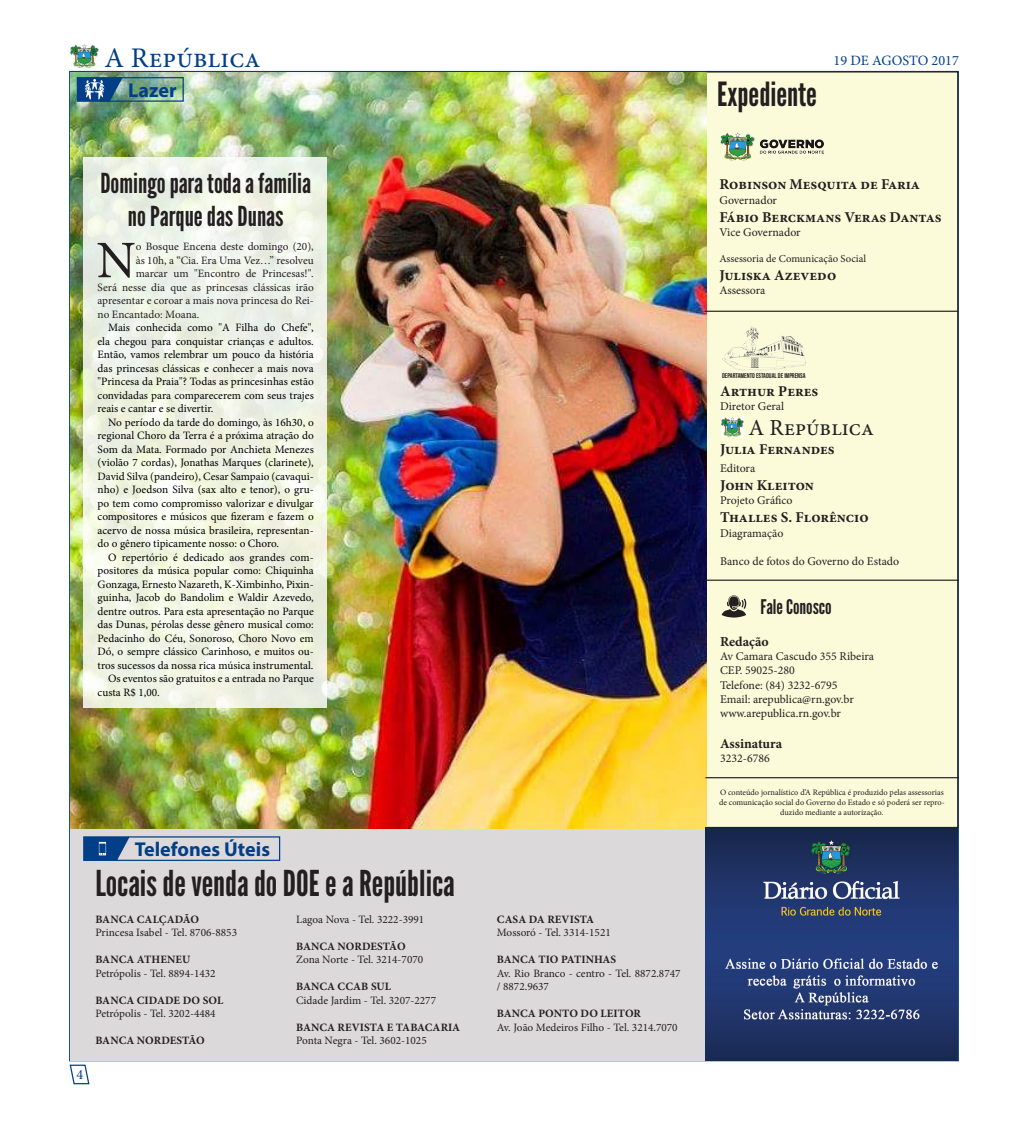
<style>
.page{position:relative;width:1028px;height:1134px;background:#fff}
.page>*{position:absolute;margin:0;border:0;box-sizing:border-box;transform-origin:0 0}
.Parágrafo_com_Capitu{font:52.75px "Minion Pro";color:#231f20}
.Titulo{font:35.62px "League Gothic";color:#231f20}
.t1{font:33.25px "League Gothic";color:#231f20}
.t2{font:28.5px "Minion Pro";color:#033f88}
.Titulo-2{font:27.5px/33px "League Gothic";color:#231f20;text-align:center}
.t3{font:22.88px "Minion Pro";color:#231f20}
.Chapéu{font:700 20.12px "Myriad Pro";color:#033f88}
.t4{font:20.12px "League Gothic";color:#231f20}
.t5{font:700 15px "Minion Pro";color:#231f20}
.t6{font:14.25px "Minion Pro";color:#033f88}
.t7{font:700 13.75px "Minion Pro";letter-spacing:-.005em;color:#231f20}
.t8{font:11.88px "Minion Pro";color:#231f20}
.Parágrafo_básico_2{font:11.25px/13.5px "Minion Pro";color:#000;text-align:justify}
.Parágrafo_Básico_1{font:11.25px/13.5px "Minion Pro";color:#231f20}
.Parágrafo_com_Capitu-2{font:11.25px "Minion Pro";color:#231f20}
.Intertítulos{font:700 11.25px "Minion Pro";letter-spacing:.01em;color:#231f20}
.Parágrafo_Básico_1-2{font:700 11.25px "Minion Pro";letter-spacing:.01em;color:#231f20}
.t9{font:10.62px "Minion Pro";color:#231f20}
.t10{font:8.25px/10px "Minion Pro";color:#231f20;text-align:center}
.t11{font:6.88px "Bebas Neue";color:#231f20}
</style>
<div class="page">
<svg style="left:69px;top:1064px;width:21px;height:21px"></svg>
<img style="left:71px;top:44px;width:27px;height:23px">
<div style="left:70px;top:828px;width:635px;height:233px;background:#dcd9da"></div>
<div style="left:706px;top:72px;width:251px;height:755px;background:#fbfad9"></div>
<img style="left:70px;top:72px;width:636px;height:756px">
<svg style="left:83px;top:836px;width:198px;height:25px"></svg>
<hr style="left:704px;top:311px;width:254px;height:1px;background:#231f20">
<hr style="left:705px;top:580px;width:253px;height:1px;background:#231f20">
<hr style="left:705px;top:777px;width:253px;height:1px;background:#231f20">
<svg style="left:721px;top:595px;width:25px;height:23px"></svg>
<img style="left:721px;top:418px;width:22px;height:18px">
<img style="left:705px;top:827px;width:252px;height:233px">
<img style="left:720px;top:132px;width:104px;height:29px">
<img style="left:722px;top:326px;width:83px;height:44px">
<svg style="left:84px;top:157px;width:243px;height:550px;background:#eef3e5"></svg>
<svg style="left:76px;top:76px;width:108px;height:26px;background:#5f8d94"></svg>
<h3 class="t2" style="left:105px;top:39px;width:157px">A República</h3>
<p class="Chapéu" style="left:128px;top:77px;width:50px">Lazer</p>
<p class="Titulo-2" style="left:100px;top:167px;width:212px">Domingo para toda a família no Parque das Dunas</p>
<p class="Parágrafo_com_Capitu" style="left:96px;top:225px;width:41px">N</p>
<p class="Parágrafo_com_Capitu-2" style="left:136px;top:239px;width:179px">o Bosque Encena deste domingo (20),</p>
<p class="Parágrafo_com_Capitu-2" style="left:136px;top:253px;width:179px">às 10h, a “Cia. Era Uma Vez…” resolveu</p>
<p class="Parágrafo_com_Capitu-2" style="left:136px;top:266px;width:179px">marcar um "Encontro de Princesas!".</p>
<p class="Parágrafo_com_Capitu-2" style="left:98px;top:280px;width:218px">Será nesse dia que as princesas clássicas irão</p>
<p class="Parágrafo_com_Capitu-2" style="left:98px;top:293px;width:218px">apresentar e coroar a mais nova princesa do Rei-</p>
<p class="Parágrafo_com_Capitu-2" style="left:98px;top:307px;width:103px">no Encantado: Moana.</p>
<p class="Parágrafo_básico_2" style="left:98px;top:321px;width:218px;text-indent:11px">Mais conhecida como "A Filha do Chefe", ela chegou para conquistar crianças e adultos.<br>Então, vamos relembrar um pouco da história das princesas clássicas e conhecer a mais nova "Princesa da Praia"? Todas as princesinhas estão convidadas para comparecerem com seus trajes reais e cantar e se divertir.</p>
<p class="Parágrafo_básico_2" style="left:98px;top:415px;width:218px;text-indent:11px">No período da tarde do domingo, às 16h30, o regional Choro da Terra é a próxima atração do Som da Mata. Formado por Anchieta Menezes (violão 7 cordas), Jonathas Marques (clarinete), David Silva (pandeiro), Cesar Sampaio (cavaqui&shy;nho) e Joedson Silva (sax alto e tenor), o gru&shy;po tem como compromisso valorizar e divulgar compositores e músicos que fizeram e fazem o acervo de nossa música brasileira, representan&shy;do o gênero tipicamente nosso: o Choro.</p>
<p class="Parágrafo_básico_2" style="left:98px;top:550px;width:218px;text-indent:11px">O repertório é dedicado aos grandes com&shy;positores da música popular como: Chiquinha Gonzaga, Ernesto Nazareth, K-Ximbinho, Pixin&shy;guinha, Jacob do Bandolim e Waldir Azevedo, dentre outros. Para esta apresentação no Parque das Dunas, pérolas desse gênero musical como:<br>Pedacinho do Céu, Sonoroso, Choro Novo em Dó, o sempre clássico Carinhoso, e muitos ou&shy;tros sucessos da nossa rica música instrumental.</p>
<p class="Parágrafo_básico_2" style="left:98px;top:672px;width:218px;text-indent:11px">Os eventos são gratuitos e a entrada no Parque custa R$ 1,00.</p>
<p class="t6" style="left:76px;top:1064px;width:8px">4</p>
<p class="Chapéu" style="left:135px;top:836px;width:137px">Telefones Úteis</p>
<p class="Titulo" style="left:95px;top:862px;width:361px">Locais de venda do DOE e a República</p>
<p class="Intertítulos" style="left:95px;top:911px;width:105px">BANCA CALÇADÃO</p>
<p class="Parágrafo_Básico_1" style="left:95px;top:926px;width:143px">Princesa Isabel - Tel. 8706-8853</p>
<p class="Intertítulos" style="left:95px;top:951px;width:96px">BANCA ATHENEU</p>
<p class="Parágrafo_Básico_1" style="left:95px;top:966px;width:122px">Petrópolis - Tel. 8894-1432</p>
<p class="Intertítulos" style="left:95px;top:992px;width:129px">BANCA CIDADE DO SOL</p>
<p class="Parágrafo_Básico_1" style="left:95px;top:1007px;width:122px">Petrópolis - Tel. 3202-4484</p>
<p class="Intertítulos" style="left:95px;top:1032px;width:111px">BANCA NORDESTÃO</p>
<p class="Parágrafo_Básico_1" style="left:296px;top:912px;width:130px">Lagoa Nova - Tel. 3222-3991</p>
<p class="Intertítulos" style="left:296px;top:938px;width:111px">BANCA NORDESTÃO</p>
<p class="Parágrafo_Básico_1" style="left:296px;top:953px;width:129px">Zona Norte - Tel. 3214-7070</p>
<p class="Parágrafo_Básico_1-2" style="left:296px;top:978px;width:96px">BANCA CCAB SUL</p>
<p class="Parágrafo_Básico_1" style="left:296px;top:993px;width:141px">Cidade Jardim - Tel. 3207-2277</p>
<p class="Intertítulos" style="left:296px;top:1019px;width:165px">BANCA REVISTA E TABACARIA</p>
<p class="Parágrafo_Básico_1" style="left:296px;top:1034px;width:132px">Ponta Negra - Tel. 3602-1025</p>
<p class="Intertítulos" style="left:497px;top:911px;width:99px">CASA DA REVISTA</p>
<p class="Parágrafo_Básico_1" style="left:497px;top:926px;width:115px">Mossoró - Tel. 3314-1521</p>
<p class="Intertítulos" style="left:497px;top:951px;width:121px">BANCA TIO PATINHAS</p>
<p class="Parágrafo_Básico_1" style="left:497px;top:966px;width:185px">Av. Rio Branco - centro - Tel. 8872.8747 / 8872.9637</p>
<p class="Intertítulos" style="left:497px;top:1005px;width:146px">BANCA PONTO DO LEITOR</p>
<p class="Parágrafo_Básico_1" style="left:497px;top:1020px;width:182px">Av. João Medeiros Filho - Tel. 3214.7070</p>
<p class="t1" style="left:717px;top:74px;width:101px">Expediente</p>
<p class="t6" style="left:833px;top:50px;width:127px">19 DE AGOSTO 2017</p>
<p class="t5" style="left:719px;top:174px;width:202px">Robinson Mesquita de Faria</p>
<p class="t8" style="left:719px;top:192px;width:59px">Governador</p>
<p class="t5" style="left:719px;top:206px;width:223px">Fábio Berckmans Veras Dantas</p>
<p class="t8" style="left:719px;top:224px;width:83px">Vice Governador</p>
<p class="t9" style="left:719px;top:251px;width:148px">Assessoria de Comunicação Social</p>
<p class="t5" style="left:719px;top:264px;width:118px">Juliska Azevedo</p>
<p class="t8" style="left:719px;top:282px;width:48px">Assessora</p>
<p class="t11" style="left:722px;top:372px;width:85px">DEPARTAMENTO ESTADUAL DE IMPRENSA</p>
<p class="t5" style="left:720px;top:381px;width:100px">Arthur Peres</p>
<p class="t8" style="left:720px;top:399px;width:65px">Diretor Geral</p>
<p class="t5" style="left:720px;top:439px;width:116px">Julia Fernandes</p>
<p class="t8" style="left:720px;top:460px;width:37px">Editora</p>
<p class="t5" style="left:720px;top:475px;width:95px">John Kleiton</p>
<p class="t8" style="left:720px;top:492px;width:74px">Projeto Gráfico</p>
<p class="t5" style="left:720px;top:507px;width:150px">Thalles S. Florêncio</p>
<p class="t8" style="left:720px;top:525px;width:65px">Diagramação</p>
<p class="t8" style="left:720px;top:553px;width:181px">Banco de fotos do Governo do Estado</p>
<p class="t3" style="left:748px;top:412px;width:127px">A República</p>
<p class="t4" style="left:760px;top:595px;width:73px">Fale Conosco</p>
<p class="t7" style="left:720px;top:632px;width:50px">Redação</p>
<p class="t8" style="left:720px;top:648px;width:155px">Av Camara Cascudo 355 Ribeira</p>
<p class="t8" style="left:720px;top:662px;width:76px">CEP. 59025-280</p>
<p class="t8" style="left:720px;top:677px;width:119px">Telefone: (84) 3232-6795</p>
<p class="t8" style="left:720px;top:691px;width:135px">Email: arepublica@rn.gov.br</p>
<p class="t8" style="left:720px;top:705px;width:122px">www.arepublica.rn.gov.br</p>
<p class="t7" style="left:720px;top:734px;width:64px">Assinatura</p>
<p class="t8" style="left:720px;top:750px;width:51px">3232-6786</p>
<p class="t10" style="left:719px;top:788px;width:227px">O conteúdo jornalístico d’A República é produzido pelas assessorias de comunicação social do Governo do Estado e só poderá ser repro&shy;duzido mediante a autorização.</p>
</div>
